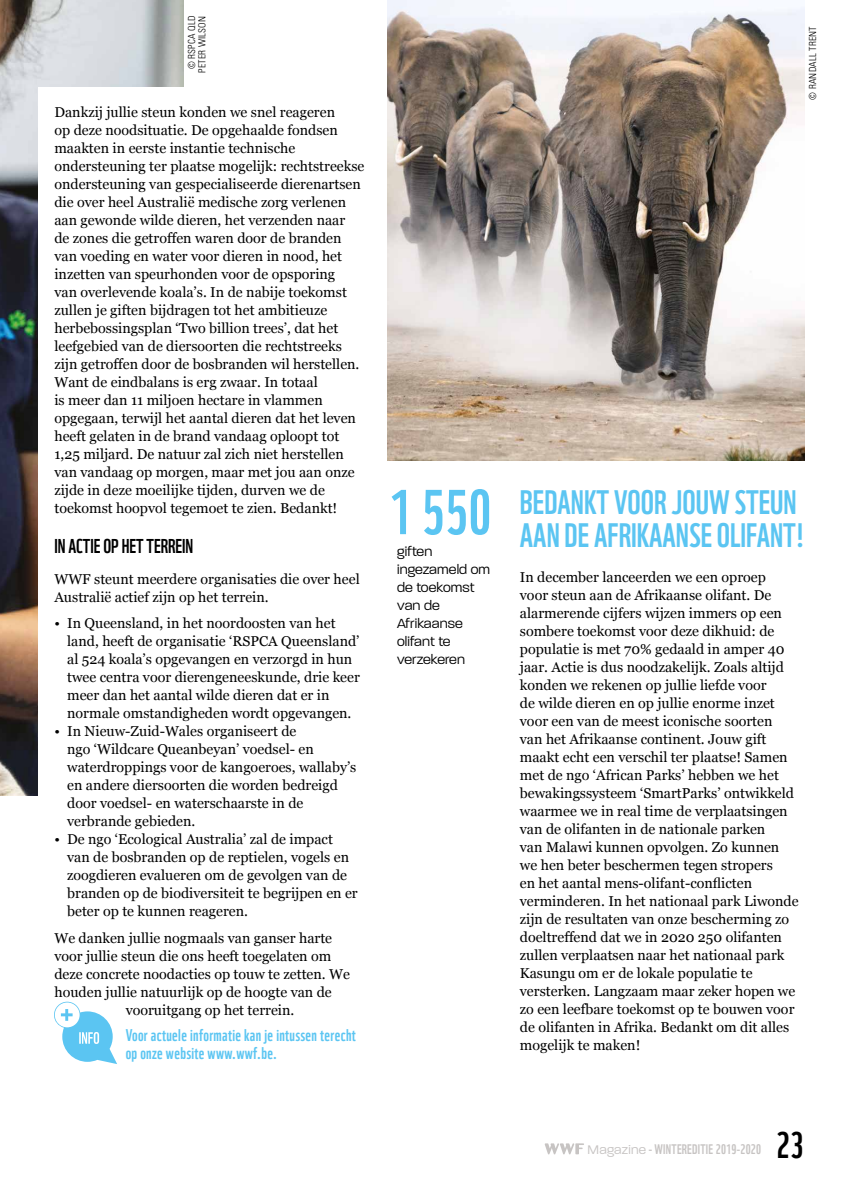
<style>
.page{position:relative;width:859px;height:1191px;background:#fff}
.page>*{position:absolute;margin:0;border:0;box-sizing:border-box;transform-origin:0 0}
.Chiffre_Alt{font:61.5px "WWF";color:#5bc5f2}
.t1{font:36px "WWF";color:#000}
.T2{font:33px/33px "WWF";color:#5bc5f2}
.Intertitre{font:19.5px "WWF";color:#000}
.Meer_info{font:16.5px/18px "WWF";letter-spacing:.02em;color:#5bc5f2}
.BT{font:14.25px/18px "Georgia";color:#000}
.Chiffre_Alt-2{font:300 14.25px/18px "Paralucent";letter-spacing:.01em;color:#000}
.t2{font:13.5px "WWF";letter-spacing:.02em;color:#c7c4c3}
.Credit{font:300 condensed 9.75px/10.5px "Univers LT Std";letter-spacing:.02em;color:#000;text-align:center}
.s1{font-family:"Paralucent";font-weight:300}
</style>
<div class="page">
<img style="left:0;top:0;width:184px;height:795px">
<div style="left:38px;top:87px;width:301px;height:749px;background:#fff"></div>
<img style="left:387px;top:0;width:418px;height:460px">
<svg style="left:54px;top:1001px;width:63px;height:63px"></svg>
<svg style="left:545px;top:1143px;width:39px;height:11px"></svg>
<p class="Credit" style="left:186px;top:73px;width:58px;rotate:-90deg">© RSPCA QLD<br>PETER WILSON</p>
<p class="BT" style="left:54px;top:103px;width:311px">Dankzij jullie steun konden we snel reageren<br>op deze noodsituatie. De opgehaalde fondsen maakten in eerste instantie technische ondersteuning ter plaatse mogelijk: rechtstreekse ondersteuning van gespecialiseerde dierenartsen die over heel Australië medische zorg verlenen aan gewonde wilde dieren, het verzenden naar<br>de zones die getroffen waren door de branden van voeding en water voor dieren in nood, het inzetten van speurhonden voor de opsporing<br>van overlevende koala’s. In de nabije toekomst zullen je giften bijdragen tot het ambitieuze herbebossingsplan ‘Two billion trees’, dat het leefgebied van de diersoorten die rechtstreeks zijn getroffen door de bosbranden wil herstellen.<br>Want de eindbalans is erg zwaar. In totaal<br>is meer dan 11 miljoen hectare in vlammen opgegaan, terwijl het aantal dieren dat het leven heeft gelaten in de brand vandaag oploopt tot 1,25 miljard. De natuur zal zich niet herstellen van vandaag op morgen, maar met jou aan onze zijde in deze moeilijke tijden, durven we de toekomst hoopvol tegemoet te zien. Bedankt!</p>
<p class="Intertitre" style="left:54px;top:530px;width:140px">IN ACTIE OP HET TERREIN</p>
<p class="BT" style="left:54px;top:569px;width:307px">WWF steunt meerdere organisaties die over heel<br>Australië actief zijn op het terrein.</p>
<p class="BT" style="left:67px;top:613px;width:294px;text-indent:-13px">• In Queensland, in het noordoosten van het land, heeft de organisatie ‘RSPCA Queensland’ al 524 koala’s opgevangen en verzorgd in hun twee centra voor dierengeneeskunde, drie keer meer dan het aantal wilde dieren dat er in normale omstandigheden wordt opgevangen.</p>
<p class="BT" style="left:67px;top:721px;width:291px;text-indent:-13px">• In Nieuw-Zuid-Wales organiseert de<br>ngo ‘Wildcare Queanbeyan’ voedsel- en waterdroppings voor de kangoeroes, wallaby’s en andere diersoorten die worden bedreigd door voedsel- en waterschaarste in de verbrande gebieden.</p>
<p class="BT" style="left:67px;top:829px;width:292px;text-indent:-13px">• De ngo ‘Ecological Australia’ zal de impact van de bosbranden op de reptielen, vogels en zoogdieren evalueren om de gevolgen van de branden op de biodiversiteit te begrijpen en er beter op te kunnen reageren.</p>
<p class="BT" style="left:54px;top:928px;width:279px">We danken jullie nogmaals van ganser harte</p>
<p class="BT" style="left:54px;top:946px;width:278px">voor jullie steun die ons heeft toegelaten om</p>
<p class="BT" style="left:54px;top:964px;width:297px">deze concrete noodacties op touw te zetten. We</p>
<p class="BT" style="left:54px;top:982px;width:279px">houden jullie natuurlijk op de hoogte van de</p>
<p class="BT" style="left:126px;top:1000px;width:170px">vooruitgang op het terrein.</p>
<p class="Meer_info" style="left:126px;top:1024px;width:232px">Voor actuele informatie kan je intussen terecht op onze website www.wwf.be.</p>
<p class="Chiffre_Alt" style="left:389px;top:464px;width:104px">1 550</p>
<p class="Chiffre_Alt-2" style="left:397px;top:543px;width:94px">giften ingezameld om de toekomst van de<br>Afrikaanse olifant te verzekeren</p>
<p class="Credit" style="left:808px;top:100px;width:75px;rotate:-90deg">© RANDALL TRENT</p>
<p class="T2" style="left:520px;top:482px;width:287px">BEDANKT VOOR JOUW STEUN<br>AAN DE AFRIKAANSE OLIFANT!</p>
<p class="BT" style="left:520px;top:567px;width:280px">In december lanceerden we een oproep<br>voor steun aan de Afrikaanse olifant. De alarmerende cijfers wijzen immers op een sombere toekomst voor deze dikhuid: de populatie is met 70% gedaald in amper 40 jaar. Actie is dus noodzakelijk. Zoals altijd konden we rekenen op jullie liefde voor<br>de wilde dieren en op jullie enorme inzet voor een van de meest iconische soorten van het Afrikaanse continent. Jouw gift maakt echt een verschil ter plaatse! Samen met de ngo ‘African Parks’ hebben we het bewakingssysteem ‘SmartParks’ ontwikkeld waarmee we in real time de verplaatsingen van de olifanten in de nationale parken<br>van Malawi kunnen opvolgen. Zo kunnen we hen beter beschermen tegen stropers<br>en het aantal mens-olifant-conflicten verminderen. In het nationaal park Liwonde zijn de resultaten van onze bescherming zo doeltreffend dat we in 2020 250 olifanten zullen verplaatsen naar het nationaal park Kasungu om er de lokale populatie te versterken. Langzaam maar zeker hopen we zo een leefbare toekomst op te bouwen voor de olifanten in Afrika. Bedankt om dit alles mogelijk te maken!</p>
<p class="t2" style="left:588px;top:1139px;width:175px"><span class="s1">Magazine</span> - WINTEREDITIE 2019-2020</p>
<h2 class="t1" style="left:777px;top:1117px;width:28px">23</h2>
</div>
